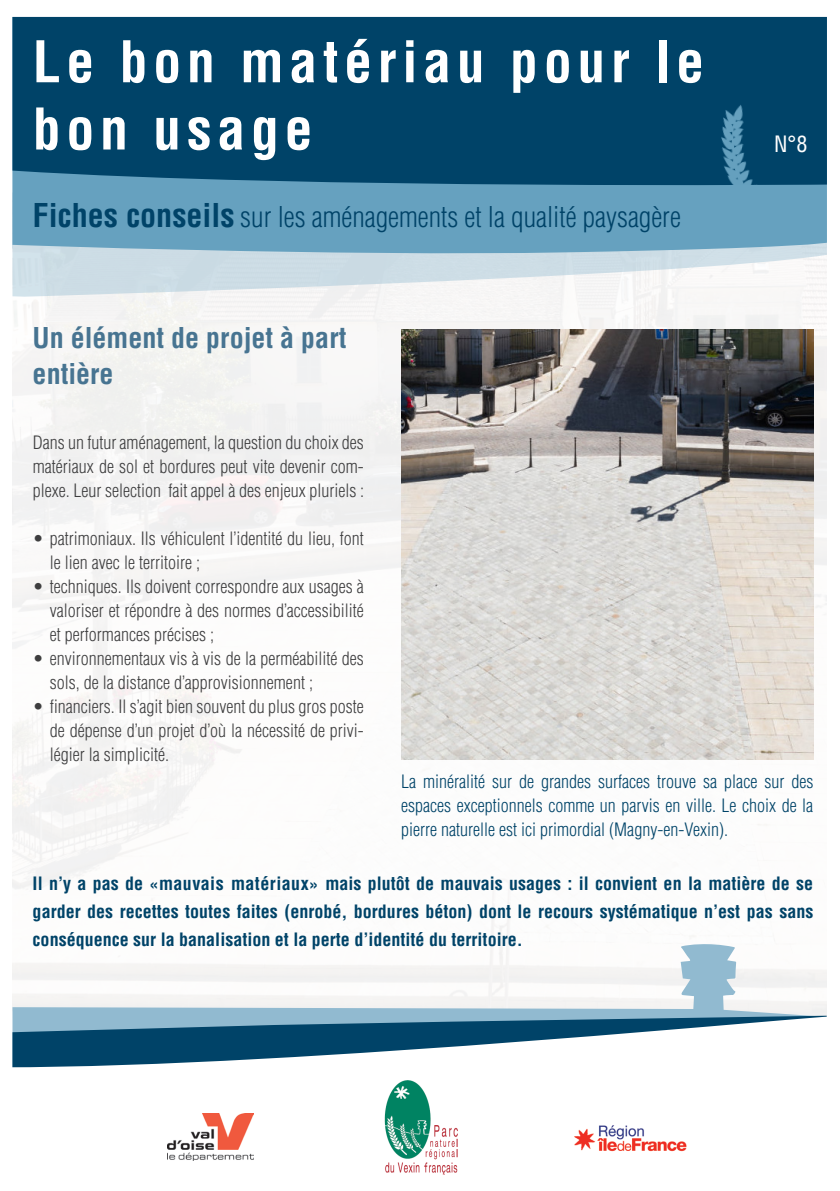
<style>
.page{position:relative;width:840px;height:1191px;background:#fff}
.page>*{position:absolute;margin:0;border:0;box-sizing:border-box;transform-origin:0 0}
.t1{font:700 condensed 56px/67.2px "Helvetica LT Std";letter-spacing:.1em;color:#fff}
.t2{font:300 condensed 28px "Helvetica LT Std";color:#004368}
.t3{font:700 condensed 28px/36px "Helvetica LT Std";color:#477491}
.t4{font:condensed 22px "Helvetica LT Std";color:#fff}
.t5{font:300 condensed 18px/24px "Helvetica LT Std";color:#3e3e3f;text-align:justify}
.t6{font:700 condensed 18px/28px "Helvetica LT Std";color:#004368;text-align:justify}
.t7{font:300 condensed 18px/24px "Helvetica LT Std";color:#004368;text-align:justify}
.s1{font-weight:700;font-size:32px}
</style>
<div class="page">
<img style="left:12px;top:297px;width:814px;height:644px">
<img style="left:401px;top:329px;width:411px;height:430px">
<svg style="left:12px;top:941px;width:814px;height:73px;fill:#f6f5f4"></svg>
<svg style="left:12px;top:1014px;width:815px;height:147px"></svg>
<svg style="left:12px;top:257px;width:814px;height:40px;fill:#cfdee7"></svg>
<svg style="left:12px;top:189px;width:814px;height:68px;background:#70a7c2"></svg>
<div style="left:12px;top:17px;width:814px;height:172px;background:#004368"></div>
<img style="left:693px;top:89px;width:104px;height:164px">
<img style="left:382px;top:1077px;width:79px;height:97px">
<img style="left:168px;top:1113px;width:85px;height:47px">
<img style="left:574px;top:1113px;width:113px;height:48px">
<p class="t1" style="left:33px;top:28px;width:672px">Le bon matériau pour le bon usage</p>
<p class="t2" style="left:33px;top:199px;width:649px"><span class="s1">Fiches conseils</span> sur les aménagements et la qualité paysagère</p>
<p class="t3" style="left:33px;top:319px;width:315px">Un élément de projet à part entière</p>
<p class="t5" style="left:33px;top:430px;width:332px">Dans un futur aménagement, la question du choix des matériaux de sol et bordures peut vite devenir com&shy;plexe. Leur selection fait appel à des enjeux pluriels :</p>
<p class="t5" style="left:50px;top:526px;width:315px;text-indent:-17px">• patrimoniaux. Ils véhiculent l’identité du lieu, font le lien avec le territoire ;</p>
<p class="t5" style="left:50px;top:574px;width:315px;text-indent:-17px">• techniques. Ils doivent correspondre aux usages à valoriser et répondre à des normes d’accessibilité et performances précises ;</p>
<p class="t5" style="left:50px;top:646px;width:315px;text-indent:-17px">• environnementaux vis à vis de la perméabilité des sols, de la distance d’approvisionnement ;</p>
<p class="t5" style="left:50px;top:694px;width:315px;text-indent:-17px">• financiers. Il s’agit bien souvent du plus gros poste de dépense d’un projet d’où la nécessité de privi&shy;légier la simplicité.</p>
<p class="t4" style="left:773px;top:130px;width:35px">N°8</p>
<p class="t7" style="left:401px;top:769px;width:413px">La minéralité sur de grandes surfaces trouve sa place sur des espaces exceptionnels comme un parvis en ville. Le choix de la pierre naturelle est ici primordial (Magny-en-Vexin).</p>
<p class="t6" style="left:33px;top:869px;width:781px">Il n’y a pas de «mauvais matériaux» mais plutôt de mauvais usages : il convient en la matière de se garder des recettes toutes faites (enrobé, bordures béton) dont le recours systématique n’est pas sans conséquence sur la banalisation et la perte d’identité du territoire.</p>
</div>
